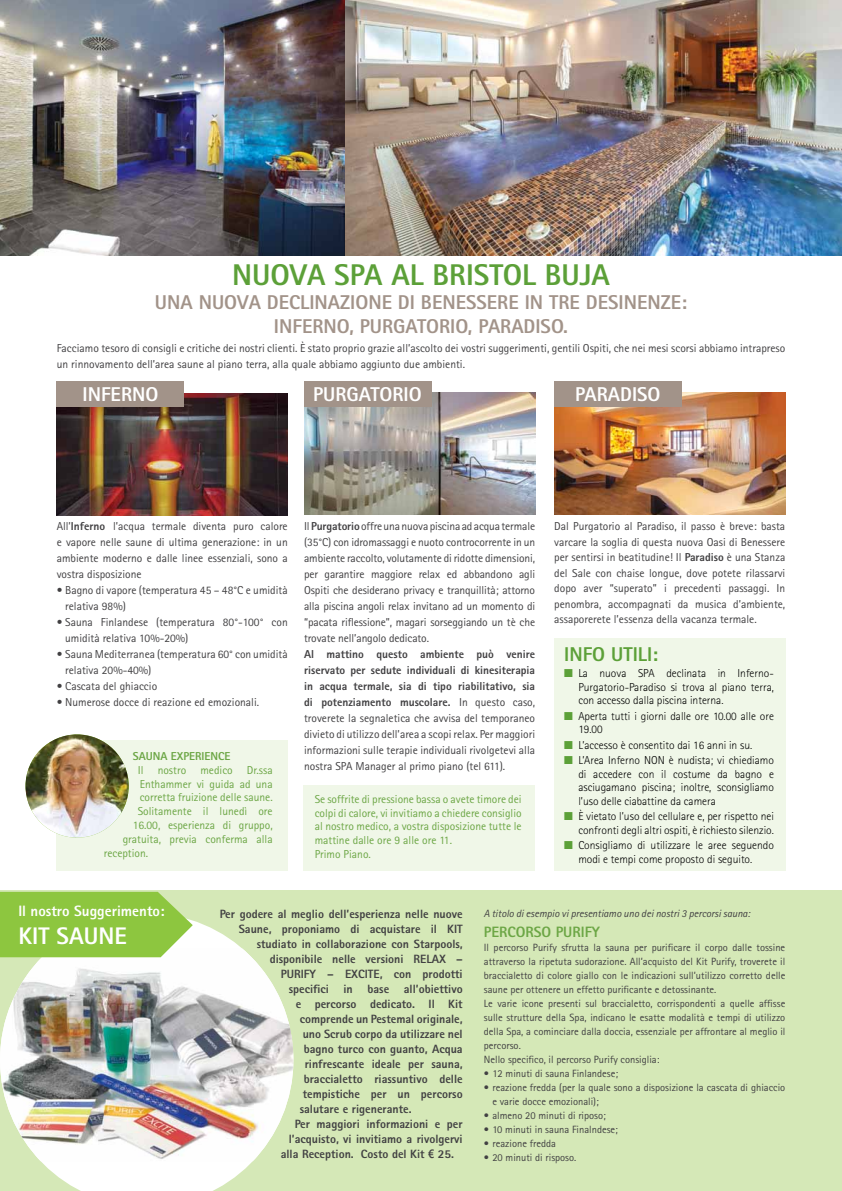
<style>
.page{position:relative;width:842px;height:1191px;background:#fff}
.page>*{position:absolute;margin:0;border:0;box-sizing:border-box;transform-origin:0 0}
.t1{font:800 30px "Rotis Sans Serif";color:#5ca038}
.t2{font:800 24px "Rotis Sans Serif";color:#fff}
.t3{font:800 20px/24px "Rotis Sans Serif";color:#a29389;text-align:center}
.t4{font:800 20px "Rotis Sans Serif";color:#fff}
.t5{font:800 20px "Rotis Sans Serif";color:#5ca038}
.t6{font:800 15px "Rotis Sans Serif";color:#fff}
.t7{font:800 15px "Rotis Sans Serif";color:#6ca645}
.t8{font:800 12px "Rotis Sans Serif";color:#414042}
.t9{font:11.5px/16px "Rotis Sans Serif";color:#414042;text-align:justify}
.t10{font:300 11.5px/13.8px "Rotis Sans Serif";color:#000;text-align:justify}
.t11{font:11.5px/13.8px "Rotis Sans Serif";color:#6ca645}
.t12{font:800 11.5px "Rotis Sans Serif";color:#6ca645}
.t13{font:10.5px/14px "Rotis Sans Serif";color:#414042}
.t14{font:italic 10.5px "Rotis Sans Serif";color:#414042}
.s1{font-weight:800}
.s2{color:#5ca038}
.s3{font-family:"Segoe UI";font-weight:600}
</style>
<div class="page">
<img style="left:0;top:0;width:842px;height:255px">
<div style="left:554px;top:638px;width:231px;height:232px;background:#f0f7e8"></div>
<div style="left:304px;top:784px;width:231px;height:86px;background:#f0f7e8"></div>
<div style="left:57px;top:739px;width:231px;height:131px;background:#f0f7e8"></div>
<div style="left:0;top:890px;width:842px;height:301px;background:#d5e8b7"></div>
<img style="left:57px;top:393px;width:231px;height:122px">
<img style="left:554px;top:393px;width:231px;height:121px">
<img style="left:304px;top:393px;width:231px;height:121px">
<div style="left:57px;top:381px;width:127px;height:26px;background:#a29389"></div>
<div style="left:304px;top:381px;width:128px;height:26px;background:#a29389"></div>
<div style="left:554px;top:381px;width:128px;height:26px;background:#a29389"></div>
<svg style="left:40px;top:920px;width:213px;height:271px;fill:#fff"></svg>
<img style="left:0;top:948px;width:293px;height:213px">
<svg style="left:0;top:891px;width:193px;height:66px;background:#95ca4d"></svg>
<img style="left:26px;top:734px;width:103px;height:103px;border-radius:52px">
<h1 class="t1" style="left:232px;top:256px;width:379px">Nuova SPA al Bristol Buja</h1>
<h3 class="t3" style="left:155px;top:290px;width:533px">Una nuova declinazione di Benessere in tre desinenze:<br>Inferno, Purgatorio, Paradiso.</h3>
<p class="t9" style="left:57px;top:340px;width:730px">Facciamo tesoro di consigli e critiche dei nostri clienti. È stato proprio grazie all’ascolto dei vostri suggerimenti, gentili Ospiti, che nei mesi scorsi abbiamo intrapreso un rinnovamento dell’area saune al piano terra, alla quale abbiamo aggiunto due ambienti.</p>
<h3 class="t4" style="left:83px;top:381px;width:12px">INFERNO</h3>
<h3 class="t4" style="left:313px;top:381px;width:22px">PURGATORIO</h3>
<h3 class="t4" style="left:575px;top:381px;width:85px">PARADISO</h3>
<p class="t9" style="left:57px;top:518px;width:233px">All’<span class="s1">Inferno</span> l’acqua termale diventa puro calore e vapore nelle saune di ultima generazione: in un ambiente moderno e dalle linee essenziali, sono a vostra disposizione</p>
<p class="t9" style="left:65px;top:582px;width:224px;text-indent:-8px">• Bagno di vapore (temperatura 45 – 48°C e umidità relativa 98%)</p>
<p class="t9" style="left:65px;top:614px;width:224px;text-indent:-8px">• Sauna Finlandese (temperatura 80°-100° con umidità relativa 10%-20%)</p>
<p class="t9" style="left:65px;top:646px;width:224px;text-indent:-9px">• Sauna Mediterranea (temperatura 60° con umidità relativa 20%-40%)</p>
<p class="t9" style="left:57px;top:678px;width:102px">• Cascata del ghiaccio</p>
<p class="t9" style="left:57px;top:694px;width:204px">• Numerose docce di reazione ed emozionali.</p>
<p class="t12" style="left:133px;top:748px;width:99px">Sauna Experience</p>
<p class="t11" style="left:138px;top:763px;width:136px">Il nostro medico Dr.ssa</p>
<p class="t11" style="left:140px;top:776px;width:134px">Enthammer vi guida ad una</p>
<p class="t11" style="left:140px;top:790px;width:134px">corretta fruizione delle saune.</p>
<p class="t11" style="left:138px;top:804px;width:136px">Solitamente il lunedì ore</p>
<p class="t11" style="left:133px;top:818px;width:142px">16.00, esperienza di gruppo,</p>
<p class="t11" style="left:123px;top:832px;width:151px">gratuita, previa conferma alla</p>
<p class="t11" style="left:104px;top:845px;width:46px">reception.</p>
<p class="t9" style="left:304px;top:518px;width:233px">Il <span class="s1">Purgatorio</span> offre una nuova piscina ad acqua termale (35°C) con idromassaggi e nuoto controcorrente in un ambiente raccolto, volutamente di ridotte dimensioni, per garantire maggiore relax ed abbandono agli Ospiti che desiderano privacy e tranquillità; attorno alla piscina angoli relax invitano ad un momento di “pacata riflessione”, magari sorseggiando un tè che trovate nell’angolo dedicato.</p>
<p class="t9" style="left:304px;top:646px;width:233px"><span class="s1">Al mattino questo ambiente può venire riservato per sedute individuali di kinesiterapia in acqua termale, sia di tipo riabilitativo, sia di potenziamento muscolare.</span> In questo caso, troverete la segnaletica che avvisa del temporaneo divieto di utilizzo dell’area a scopi relax. Per maggiori informazioni sulle terapie individuali rivolgetevi alla nostra SPA Manager al primo piano (tel 611).</p>
<p class="t11" style="left:315px;top:792px;width:208px">Se soffrite di pressione bassa o avete timore dei colpi di calore, vi invitiamo a chiedere consiglio al nostro medico, a vostra disposizione tutte le mattine dalle ore 9 alle ore 11.<br>Primo Piano.</p>
<p class="t9" style="left:554px;top:518px;width:233px;line-height:15.5px">Dal Purgatorio al Paradiso, il passo è breve: basta varcare la soglia di questa nuova Oasi di Benessere per sentirsi in beatitudine! Il <span class="s1">Paradiso</span> è una Stanza del Sale con chaise longue, dove potete rilassarvi dopo aver “superato” i precedenti passaggi. In penombra, accompagnati da musica d’ambiente, assaporerete l’essenza della vacanza termale.</p>
<h3 class="t5" style="left:564px;top:642px;width:96px">Info utili:</h3>
<p class="t10" style="left:578px;top:666px;width:197px;text-indent:-14px"><span class="s2">■</span> La nuova SPA declinata in Inferno-Purgatorio-Paradiso si trova al piano terra, con accesso dalla piscina interna.</p>
<p class="t10" style="left:578px;top:708px;width:197px;text-indent:-14px"><span class="s2">■</span> Aperta tutti i giorni dalle ore 10.00 alle ore<br>19.00</p>
<p class="t10" style="left:564px;top:738px;width:190px"><span class="s2">■</span> L’accesso è consentito dai 16 anni in su.</p>
<p class="t10" style="left:578px;top:753px;width:197px;text-indent:-14px"><span class="s2">■</span> L’Area Inferno NON è nudista; vi chiediamo di accedere con il costume da bagno e asciugamano piscina; inoltre, sconsigliamo l’uso delle ciabattine da camera</p>
<p class="t10" style="left:564px;top:809px;width:211px;text-align:right"><span class="s2">■</span> È vietato l’uso del cellulare e, per rispetto nei confronti degli altri ospiti, è richiesto silenzio.</p>
<p class="t10" style="left:578px;top:838px;width:197px;text-indent:-14px"><span class="s2">■</span> Consigliamo di utilizzare le aree seguendo modi e tempi come proposto di seguito.</p>
<h3 class="t6" style="left:18px;top:901px;width:148px">Il nostro Suggerimento:</h3>
<h2 class="t2" style="left:18px;top:921px;width:66px">KIT SAUNE</h2>
<p class="t8" style="left:220px;top:905px;width:244px">Per godere al meglio dell’esperienza nelle nuove</p>
<p class="t8" style="left:239px;top:920px;width:221px">Saune, proponiamo di acquistare il KIT</p>
<p class="t8" style="left:257px;top:935px;width:207px">studiato in collaborazione con Starpools,</p>
<p class="t8" style="left:270px;top:950px;width:152px">disponibile nelle versioni RELAX</p>
<p class="t8" style="left:456px;top:950px;width:8px">–</p>
<p class="t8" style="left:281px;top:965px;width:13px">PURIF</p>
<p class="t8" style="left:310px;top:965px;width:43px">Y – EXCITE</p>
<p class="t8" style="left:380px;top:965px;width:84px">, con prodotti</p>
<p class="t8" style="left:289px;top:980px;width:176px">specifici in base all’obiettivo</p>
<p class="t8" style="left:296px;top:995px;width:168px">e percorso dedicato. Il Kit</p>
<p class="t8" style="left:300px;top:1010px;width:165px">comprende un Pestemal originale,</p>
<p class="t8" style="left:303px;top:1025px;width:162px">uno Scrub corpo da utilizzare nel</p>
<p class="t8" style="left:304px;top:1040px;width:160px">bagno turco con guanto, Acqua</p>
<p class="t8" style="left:305px;top:1055px;width:160px">rinfrescante ideale per sauna,</p>
<p class="t8" style="left:304px;top:1070px;width:160px">braccialetto riassuntivo delle</p>
<p class="t8" style="left:303px;top:1085px;width:162px">tempistiche per un percorso</p>
<p class="t8" style="left:300px;top:1100px;width:113px">salutare e rigenerante.</p>
<p class="t8" style="left:295px;top:1115px;width:169px">Per maggiori informazioni e per</p>
<p class="t8" style="left:289px;top:1130px;width:176px">l’acquisto, vi invitiamo a rivolgervi</p>
<p class="t8" style="left:281px;top:1145px;width:175px">alla Reception. Costo del Kit <span class="s3">€</span> 25.</p>
<p class="t14" style="left:484px;top:907px;width:267px">A titolo di esempio vi presentiamo uno dei nostri 3 percorsi sauna:</p>
<h3 class="t7" style="left:484px;top:922px;width:17px">PERCOR</h3>
<h3 class="t7" style="left:534px;top:922px;width:38px">SO PURIF</h3>
<h3 class="t7" style="left:592px;top:922px;width:10px">Y</h3>
<p class="t13" style="left:484px;top:940px;width:303px">Il percorso Purify sfrutta la sauna per purificare il corpo dalle tossine attraverso la ripetuta sudorazione. All’acquisto del Kit Purify, troverete il braccialetto di colore giallo con le indicazioni sull’utilizzo corretto delle saune per ottenere un effetto purificante e detossinante.<br>Le varie icone presenti sul braccialetto, corrispondenti a quelle affisse sulle strutture della Spa, indicano le esatte modalità e tempi di utilizzo della Spa, a cominciare dalla doccia, essenziale per affrontare al meglio il percorso.<br>Nello specifico, il percorso Purify consiglia:</p>
<p class="t13" style="left:484px;top:1066px;width:136px">• 12 minuti di sauna Finlandese;</p>
<p class="t13" style="left:492px;top:1080px;width:294px;text-indent:-9px">• reazione fredda (per la quale sono a disposizione la cascata di ghiaccio e varie docce emozionali);</p>
<p class="t13" style="left:484px;top:1108px;width:124px">• almeno 20 minuti di riposo;</p>
<p class="t13" style="left:484px;top:1122px;width:136px">• 10 minuti in sauna Finalndese;</p>
<p class="t13" style="left:484px;top:1136px;width:74px">• reazione fredda</p>
<p class="t13" style="left:484px;top:1150px;width:94px">• 20 minuti di risposo.</p>
</div>
